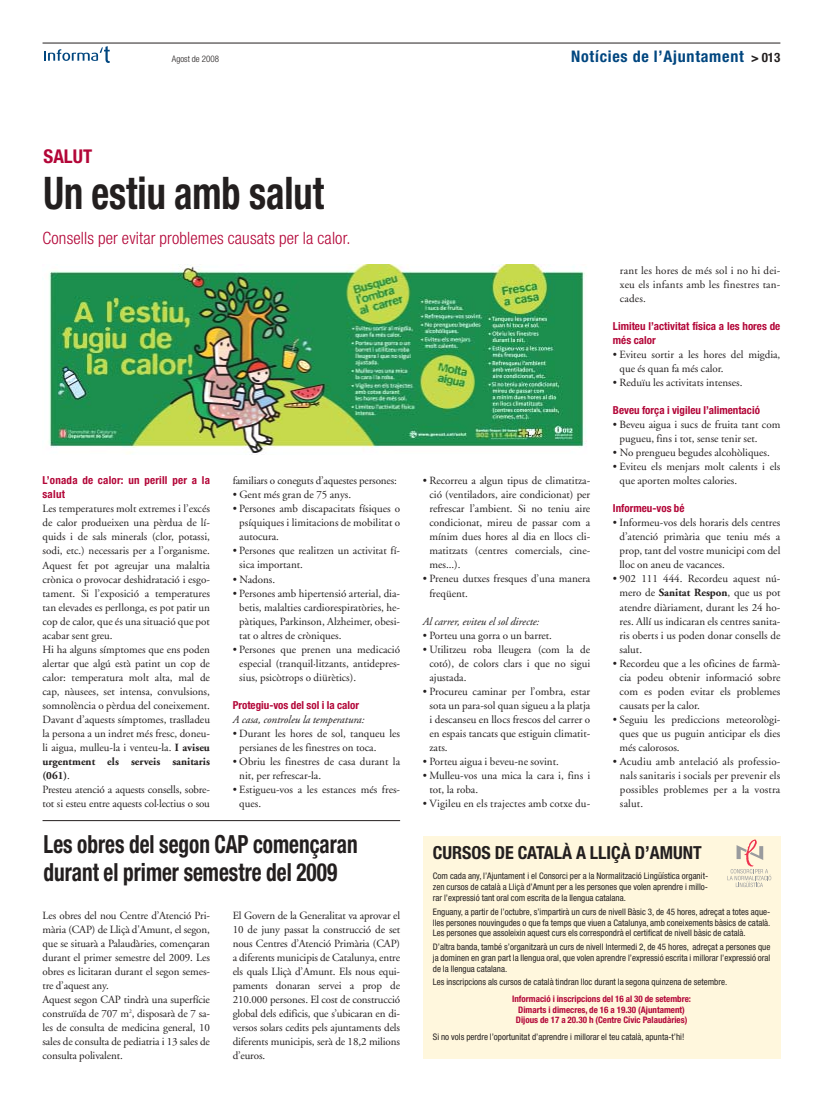
<style>
.page{position:relative;width:823px;height:1106px;background:#fff}
.page>*{position:absolute;margin:0;border:0;box-sizing:border-box;transform-origin:0 0}
.t1{font:700 condensed 45px "Helvetica Neue";color:#231f1f;scale:.85 1}
.t2{font:700 condensed 25px/28px "Helvetica Neue";color:#231f1f;scale:.85 1}
.t3{font:700 condensed 19px "Helvetica Neue";color:#b30638}
.t4{font:700 condensed 18px "Helvetica Neue";color:#231f1f}
.t5{font:300 condensed 17px "Helvetica Neue";letter-spacing:.01em;color:#b30638}
.t6{font:700 condensed 16px "Helvetica Neue";letter-spacing:.05em;color:#00467f}
.t7{font:11px/14px "Adobe Garamond";color:#231f1f;text-align:justify}
.t8{font:700 condensed 11px/14px "Helvetica Neue";color:#b30638}
.t9{font:italic 11px "Adobe Garamond";color:#231f1f}
.t10{font:700 condensed 11px/14px "Helvetica Neue";letter-spacing:.02em;color:#b30638}
.t11{font:condensed 9px/10.8px "Helvetica Neue";color:#231f1f;text-align:justify}
.t12{font:700 condensed 9px/10.8px "Helvetica Neue";color:#b30638;text-align:center}
.t13{font:300 condensed 9px "Helvetica Neue";color:#231f1f}
.s1{font-size:13px;color:#231f1f}
.s2{font-weight:700}
</style>
<div class="page">
<hr style="left:42px;top:43px;width:738px;height:1px;background:#231f1f">
<svg style="left:44px;top:46px;width:66px;height:17px"></svg>
<img style="left:49px;top:265px;width:538px;height:190px">
<div style="left:422px;top:836px;width:358px;height:222px;background:#fff7dd"></div>
<svg style="left:727px;top:839px;width:43px;height:48px"></svg>
<hr style="left:42px;top:820px;width:358px;height:1px;background:#231f1f">
<h3 class="t3" style="left:43px;top:149px;width:50px">SALUT</h3>
<p class="t13" style="left:172px;top:55px;width:48px">Agost de 2008</p>
<h3 class="t6" style="left:570px;top:50px;width:211px">Notícies de l’Ajuntament <span class="s1">&gt; 013</span></h3>
<h1 class="t1" style="left:43px;top:177px;width:331px">Un estiu amb salut</h1>
<h3 class="t5" style="left:42px;top:232px;width:309px">Consells per evitar problemes causats per la calor.</h3>
<p class="t10" style="left:42px;top:474px;width:169px">L’onada de calor: un perill per a la salut</p>
<p class="t7" style="left:42px;top:503px;width:169px;text-align:left">Les temperatures molt extremes i l’excés de calor produeixen una pèrdua de lí&shy;quids i de sals minerals (clor, potassi, sodi, etc.) necessaris per a l’organisme.<br>Aquest fet pot agreujar una malaltia crònica o provocar deshidratació i esgo&shy;tament. Si l’exposició a temperatures tan elevades es perllonga, es pot patir un cop de calor, que és una situació que pot acabar sent greu.<br>Hi ha alguns símptomes que ens poden alertar que algú està patint un cop de calor: temperatura molt alta, mal de cap, nàusees, set intensa, convulsions, somnolència o pèrdua del coneixement.<br>Davant d’aquests símptomes, traslladeu la persona a un indret més fresc, doneu&shy;li aigua, mulleu-la i venteu-la. <span class="s2">I aviseu urgentment els serveis sanitaris (061)</span>.<br>Presteu atenció a aquests consells, sobre&shy;tot si esteu entre aquests col·lectius o sou</p>
<p class="t7" style="left:232px;top:475px;width:165px">familiars o coneguts d’aquestes persones:</p>
<p class="t7" style="left:232px;top:489px;width:120px">• Gent més gran de 75 anys.</p>
<p class="t7" style="left:239px;top:503px;width:162px;text-indent:-7px">• Persones amb discapacitats físiques o psíquiques i limitacions de mobilitat o autocura.</p>
<p class="t7" style="left:239px;top:545px;width:162px;text-indent:-7px">• Persones que realitzen un activitat fí&shy;sica important.</p>
<p class="t7" style="left:232px;top:573px;width:44px">• Nadons.</p>
<p class="t7" style="left:239px;top:587px;width:162px;text-indent:-7px">• Persones amb hipertensió arterial, dia&shy;betis, malalties cardiorespiratòries, he&shy;pàtiques, Parkinson, Alzheimer, obesi&shy;tat o altres de cròniques.</p>
<p class="t7" style="left:239px;top:643px;width:162px;text-indent:-7px">• Persones que prenen una medicació especial (tranquil·litzants, antidepres&shy;sius, psicòtrops o diürètics).</p>
<p class="t8" style="left:232px;top:698px;width:128px">Protegiu-vos del sol i la calor</p>
<p class="t9" style="left:232px;top:714px;width:133px">A casa, controleu la temperatura:</p>
<p class="t7" style="left:239px;top:727px;width:162px;text-indent:-7px">• Durant les hores de sol, tanqueu les persianes de les finestres on toca.</p>
<p class="t7" style="left:239px;top:755px;width:162px;text-indent:-7px">• Obriu les finestres de casa durant la nit, per refrescar-la.</p>
<p class="t7" style="left:239px;top:783px;width:162px;text-indent:-7px">• Estigueu-vos a les estances més fres&shy;ques.</p>
<h2 class="t2" style="left:43px;top:832px;width:371px">Les obres del segon CAP començaran durant el primer semestre del 2009</h2>
<p class="t7" style="left:42px;top:909px;width:169px;text-align:left">Les obres del nou Centre d’Atenció Pri&shy;mària (CAP) de Lliçà d'Amunt, el segon, que se situarà a Palaudàries, començaran durant el primer semestre del 2009. Les obres es licitaran durant el segon semes&shy;tre d’aquest any.<br>Aquest segon CAP tindrà una superfície construïda de 707 m<sup>2</sup>, disposarà de 7 sa&shy;les de consulta de medicina general, 10 sales de consulta de pediatria i 13 sales de consulta polivalent.</p>
<p class="t7" style="left:232px;top:909px;width:169px">El Govern de la Generalitat va aprovar el 10 de juny passat la construcció de set nous Centres d’Atenció Primària (CAP) a diferents municipis de Catalunya, entre els quals Lliçà d’Amunt. Els nous equi&shy;paments donaran servei a prop de 210.000 persones. El cost de construcció global dels edificis, que s’ubicaran en di&shy;versos solars cedits pels ajuntaments dels diferents municipis, serà de 18,2 milions d’euros.</p>
<p class="t7" style="left:429px;top:475px;width:162px;text-indent:-7px">• Recorreu a algun tipus de climatitza&shy;ció (ventiladors, aire condicionat) per refrescar l’ambient. Si no teniu aire condicionat, mireu de passar com a mínim dues hores al dia en llocs cli&shy;matitzats (centres comercials, cine&shy;mes...).</p>
<p class="t7" style="left:429px;top:573px;width:162px;text-indent:-7px">• Preneu dutxes fresques d’una manera freqüent.</p>
<p class="t9" style="left:422px;top:616px;width:118px">Al carrer, eviteu el sol directe:</p>
<p class="t7" style="left:422px;top:629px;width:131px">• Porteu una gorra o un barret.</p>
<p class="t7" style="left:429px;top:643px;width:162px;text-indent:-7px">• Utilitzeu roba lleugera (com la de cotó), de colors clars i que no sigui ajustada.</p>
<p class="t7" style="left:429px;top:685px;width:162px;text-indent:-7px">• Procureu caminar per l’ombra, estar sota un para-sol quan sigueu a la platja i descanseu en llocs frescos del carrer o en espais tancats que estiguin climatit&shy;zats.</p>
<p class="t7" style="left:422px;top:755px;width:137px">• Porteu aigua i beveu-ne sovint.</p>
<p class="t7" style="left:429px;top:769px;width:162px;text-indent:-7px">• Mulleu-vos una mica la cara i, fins i tot, la roba.</p>
<p class="t7" style="left:422px;top:797px;width:169px">• Vigileu en els trajectes amb cotxe du-</p>
<p class="t7" style="left:619px;top:265px;width:162px">rant les hores de més sol i no hi dei&shy;xeu els infants amb les finestres tan&shy;cades.</p>
<p class="t8" style="left:612px;top:320px;width:169px">Limiteu l’activitat física a les hores de més calor</p>
<p class="t7" style="left:619px;top:349px;width:162px;text-indent:-7px">• Eviteu sortir a les hores del migdia, que és quan fa més calor.</p>
<p class="t7" style="left:612px;top:377px;width:131px">• Reduïu les activitats intenses.</p>
<p class="t8" style="left:612px;top:404px;width:148px">Beveu força i vigileu l’alimentació</p>
<p class="t7" style="left:619px;top:419px;width:162px;text-indent:-7px">• Beveu aigua i sucs de fruita tant com pugueu, fins i tot, sense tenir set.</p>
<p class="t7" style="left:612px;top:447px;width:158px">• No prengueu begudes alcohòliques.</p>
<p class="t7" style="left:619px;top:461px;width:162px;text-indent:-7px">• Eviteu els menjars molt calents i els que aporten moltes calories.</p>
<p class="t8" style="left:612px;top:502px;width:73px">Informeu-vos bé</p>
<p class="t7" style="left:619px;top:517px;width:162px;text-indent:-7px">• Informeu-vos dels horaris dels centres d’atenció primària que teniu més a prop, tant del vostre municipi com del lloc on aneu de vacances.</p>
<p class="t7" style="left:619px;top:573px;width:162px;text-indent:-7px">• 902 111 444. Recordeu aquest nú&shy;mero de <span class="s2">Sanitat Respon</span>, que us pot atendre diàriament, durant les 24 ho&shy;res. Allí us indicaran els centres sanita&shy;ris oberts i us poden donar consells de salut.</p>
<p class="t7" style="left:619px;top:657px;width:162px;text-indent:-7px">• Recordeu que a les oficines de farmà&shy;cia podeu obtenir informació sobre com es poden evitar els problemes causats per la calor.</p>
<p class="t7" style="left:619px;top:713px;width:162px;text-indent:-7px">• Seguiu les prediccions meteorològi&shy;ques que us puguin anticipar els dies més calorosos.</p>
<p class="t7" style="left:619px;top:755px;width:162px;text-indent:-7px">• Acudiu amb antelació als professio&shy;nals sanitaris i socials per prevenir els possibles problemes per a la vostra salut.</p>
<h3 class="t4" style="left:432px;top:846px;width:270px">CURSOS DE CATALÀ A LLIÇÀ D’AMUNT</h3>
<p class="t11" style="left:432px;top:871px;width:277px">Com cada any, l’Ajuntament i el Consorci per a la Normalització Lingüística organit&shy;zen cursos de català a Lliçà d’Amunt per a les persones que volen aprendre i millo&shy;rar l’expressió tant oral com escrita de la llengua catalana.</p>
<p class="t11" style="left:432px;top:906px;width:339px">Enguany, a partir de l’octubre, s’impartirà un curs de nivell Bàsic 3, de 45 hores, adreçat a totes aque&shy;lles persones nouvingudes o que fa temps que viuen a Catalunya, amb coneixements bàsics de català.<br>Les persones que assoleixin aquest curs els correspondrà el certificat de nivell bàsic de català.</p>
<p class="t11" style="left:432px;top:942px;width:339px">D’altra banda, també s’organitzarà un curs de nivell Intermedi 2, de 45 hores, adreçat a persones que ja dominen en gran part la llengua oral, que volen aprendre l’expressió escrita i millorar l’expressió oral de la llengua catalana.</p>
<p class="t11" style="left:432px;top:977px;width:296px">Les inscripcions als cursos de català tindran lloc durant la segona quinzena de setembre.</p>
<p class="t12" style="left:512px;top:993px;width:180px">Informació i inscripcions del 16 al 30 de setembre:<br>Dimarts i dimecres, de 16 a 19.30 (Ajuntament)<br>Dijous de 17 a 20.30 h (Centre Cívic Palaudàries)</p>
<p class="t11" style="left:432px;top:1032px;width:253px">Si no vols perdre l’oportunitat d’aprendre i millorar el teu català, apunta-t’hi!</p>
</div>
